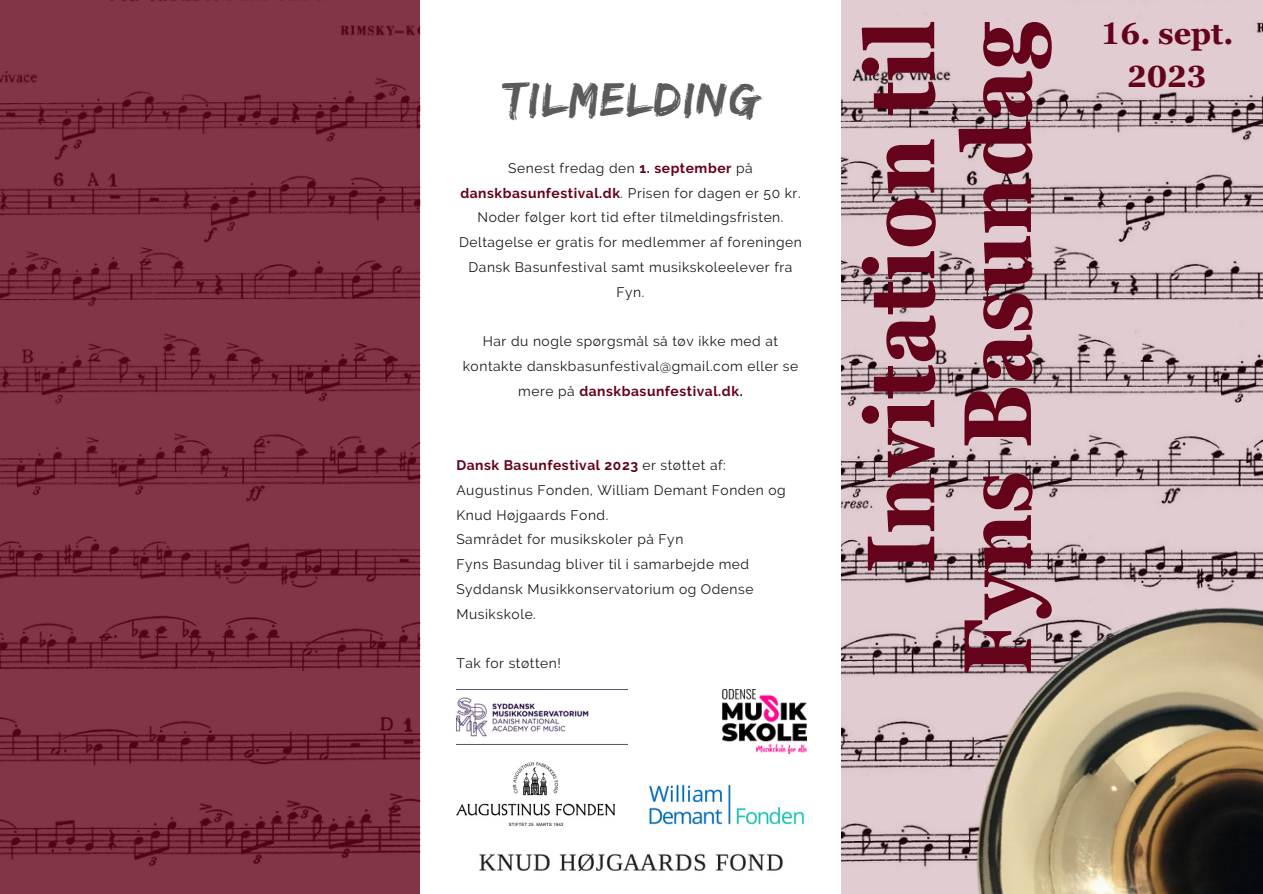
<style>
.page{position:relative;width:1263px;height:894px;background:#fff}
.page>*{position:absolute;margin:0;border:0;box-sizing:border-box;transform-origin:0 0}
.t1{font:700 condensed 95.85px/96.8px "Georgia Pro";color:#65031b;text-align:right}
.t2{font:49.05px "Edo";letter-spacing:.04em;color:#5b5b5b}
.t3{font:700 30.45px/42px "Georgia Pro";color:#65031b;text-align:center}
.t4{font:13.8px/24.8px "Raleway";letter-spacing:.04em;color:#191919;text-align:center}
.t5{font:700 13.8px "Raleway";letter-spacing:.04em;color:#65031b}
.s1{font-weight:700;color:#65031b}
.s2{font-weight:700}
.s3{font-weight:400;color:#191919}
</style>
<div class="page">
<img style="left:841px;top:0;width:422px;height:893px">
<img style="left:893px;top:528px;width:370px;height:365px">
<img style="left:0;top:0;width:421px;height:893px">
<img style="left:479px;top:853px;width:304px;height:19px">
<img style="left:722px;top:689px;width:84px;height:64px">
<img style="left:456px;top:689px;width:171px;height:48px">
<img style="left:456px;top:762px;width:159px;height:63px">
<img style="left:649px;top:784px;width:156px;height:41px">
<p class="t2" style="left:504px;top:71px;width:256px">TILMELDING</p>
<p class="t4" style="left:460px;top:156px;width:342px">Senest fredag den <span class="s1">1. september</span> på <span class="s1">danskbasunfestival.dk</span>. Prisen for dagen er 50 kr.</p>
<p class="t4" style="left:477px;top:205px;width:308px">Noder følger kort tid efter tilmeldingsfristen.</p>
<p class="t4" style="left:459px;top:230px;width:344px">Deltagelse er gratis for medlemmer af foreningen<br>Dansk Basunfestival samt musikskoleelever fra<br>Fyn.</p>
<p class="t4" style="left:463px;top:329px;width:337px">Har du nogle spørgsmål så tøv ikke med at kontakte danskbasunfestival@gmail.com eller se mere på <span class="s1">danskbasunfestival.dk</span><span class="s2">.</span></p>
<p class="t5" style="left:456px;top:457px;width:271px">Dansk Basunfestival 2023 <span class="s3">er støttet af:</span></p>
<p class="t4" style="left:456px;top:477px;width:331px;text-align:left">Augustinus Fonden, William Demant Fonden og<br>Knud Højgaards Fond.</p>
<p class="t4" style="left:456px;top:527px;width:228px">Samrådet for musikskoler på Fyn</p>
<p class="t4" style="left:456px;top:551px;width:299px;text-align:left">Fyns Basundag bliver til i samarbejde med<br>Syddansk Musikkonservatorium og Odense<br>Musikskole.</p>
<p class="t4" style="left:456px;top:650px;width:106px">Tak for støtten!</p>
<p class="t1" style="left:852px;top:675px;width:657px;rotate:-90deg">Invitation til<br>Fyns Basundag</p>
<p class="t3" style="left:1101px;top:13px;width:134px">16. sept.<br>2023</p>
</div>
